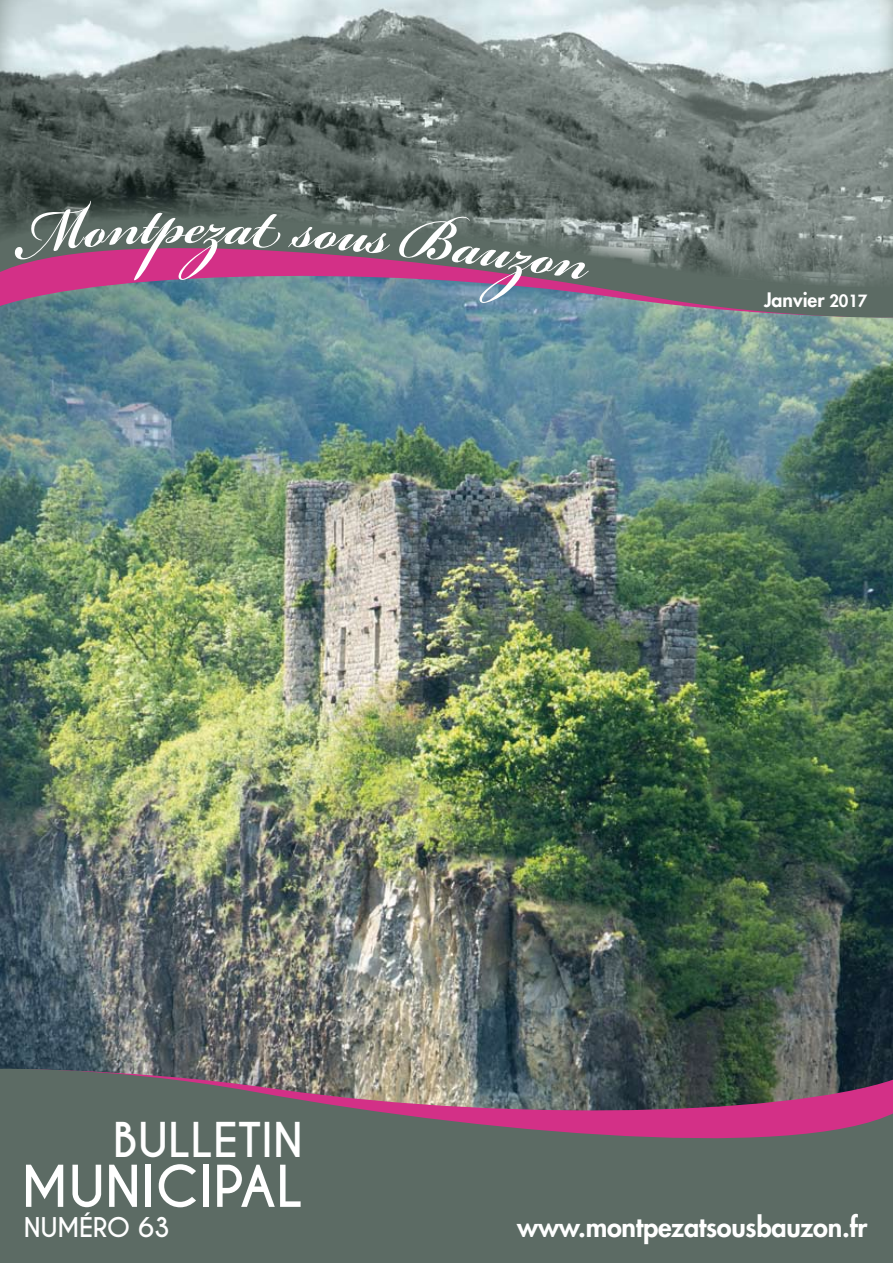
<style>
.page{position:relative;width:893px;height:1263px;background:#fff}
.page>*{position:absolute;margin:0;border:0;box-sizing:border-box;transform-origin:0 0}
.t1{font:700 93.75px "Bickham Script Pro";color:#fff;scale:.8 1}
.t2{font:700 54px "Caviar Dreams";color:#fff}
.t3{font:700 45px "Caviar Dreams";color:#fff}
.t4{font:800 27px "Futura";letter-spacing:-.01em;color:#fff}
.t5{font:700 25.5px "Caviar Dreams";letter-spacing:-.02em;color:#fff}
.t6{font:800 19.5px "Futura";color:#fff}
.s1{font-size:16.5px}
</style>
<div class="page">
<img style="left:0;top:322px;width:893px;height:742px">
<svg style="left:0;top:1064px;width:893px;height:199px;background:#666566"></svg>
<svg style="left:0;top:290px;width:893px;height:32px;background:#6e858c"></svg>
<img style="left:0;top:0;width:893px;height:288px">
<svg style="left:8px;top:201px;width:155px;height:60px;background:#615a5f"></svg>
<svg style="left:179px;top:213px;width:102px;height:68px;background:#8d5474"></svg>
<svg style="left:288px;top:210px;width:302px;height:99px;background:#76707f"></svg>
<h1 class="t1" style="left:157px;top:155px;width:62px">p</h1>
<p class="t6" style="left:764px;top:287px;width:105px">Janvier <span class="s1">2017</span></p>
<h3 class="t3" style="left:113px;top:1113px;width:192px">BULLETIN</h3>
<h2 class="t2" style="left:21px;top:1154px;width:284px">MUNICIPAL</h2>
<p class="t5" style="left:24px;top:1212px;width:148px">NUMÉRO 63</p>
<p class="t4" style="left:517px;top:1210px;width:352px">www.montpezatsousbauzon.fr</p>
</div>
